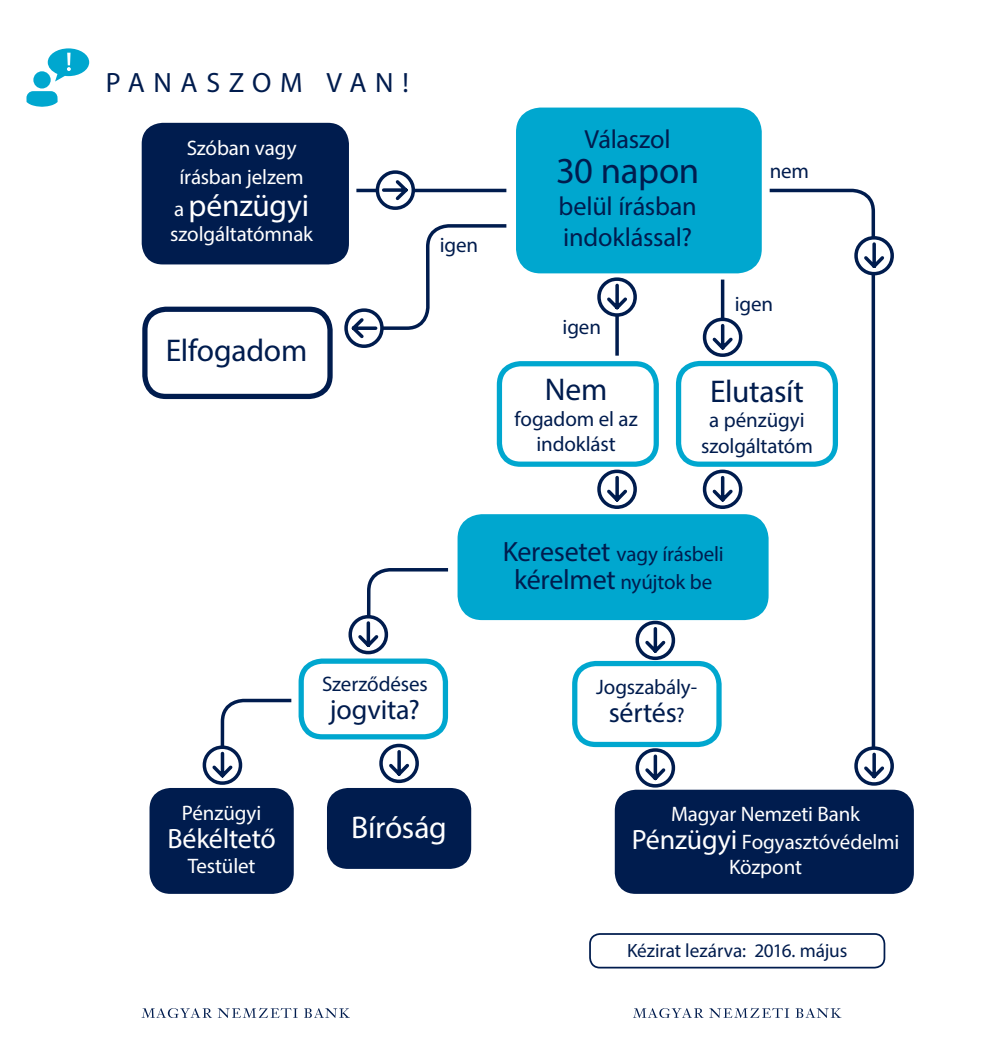
<style>
.page{position:relative;width:983px;height:1042px;background:#fff}
.page>*{position:absolute;margin:0;border:0;box-sizing:border-box;transform-origin:0 0}
.t1{font:36.75px "Myriad Pro";letter-spacing:-.015em;color:#001c4e}
.t2{font:31.5px "Myriad Pro";letter-spacing:-.01em;color:#001c4e}
.t3{font:31.5px "Myriad Pro";letter-spacing:-.01em;color:#fff}
.t4{font:28px "Myriad Pro";letter-spacing:.01em;color:#001c4e}
.t5{font:28px "Myriad Pro";letter-spacing:.305em;color:#001c4e}
.t6{font:28px "Myriad Pro";letter-spacing:-.01em;color:#fff}
.t7{font:26.25px/31.5px "Myriad Pro";letter-spacing:-.01em;color:#001c4e}
.t8{font:21px/25.2px "Myriad Pro";letter-spacing:-.005em;color:#001c4e;text-align:center}
.t9{font:21px/29.4px "Myriad Pro";letter-spacing:-.01em;color:#fff;text-align:center}
.t10{font:19.25px "Myriad Pro";letter-spacing:-.005em;color:#001c4e}
.s1{font-size:21px}
.s2{font-size:28px}
</style>
<div class="page">
<div style="left:461px;top:518px;width:303px;height:98px;background:#00a7cf;border-radius:21px"></div>
<div style="left:457px;top:514px;width:311px;height:106px;border:7px solid #00a7cf;border-radius:21px"></div>
<div style="left:519px;top:111px;width:239px;height:159px;background:#00a7cf;border-radius:21px"></div>
<div style="left:516px;top:108px;width:245px;height:165px;border:7px solid #00a7cf;border-radius:21px"></div>
<div style="left:327px;top:788px;width:144px;height:81px;background:#001c4e;border-radius:21px"></div>
<div style="left:149px;top:788px;width:145px;height:106px;background:#001c4e;border-radius:21px"></div>
<div style="left:614px;top:790px;width:299px;height:104px;background:#001c4e;border-radius:21px"></div>
<div style="left:142px;top:307px;width:190px;height:92px;border:5px solid #001c4e;border-radius:21px"></div>
<div style="left:142px;top:123px;width:207px;height:141px;background:#001c4e;border-radius:21px"></div>
<div style="left:496px;top:361px;width:162px;height:106px;border:5px solid #00a7cf;border-radius:21px"></div>
<div style="left:298px;top:658px;width:150px;height:81px;border:5px solid #00a7cf;border-radius:21px"></div>
<div style="left:572px;top:661px;width:149px;height:86px;border:5px solid #00a7cf;border-radius:21px"></div>
<div style="left:675px;top:361px;width:162px;height:106px;border:5px solid #00a7cf;border-radius:21px"></div>
<hr style="left:356px;top:189px;width:150px;height:3px;background:#001c4e">
<svg style="left:720px;top:279px;width:4px;height:37px"></svg>
<hr style="left:615px;top:279px;width:3px;height:77px;background:#001c4e">
<svg style="left:766px;top:188px;width:110px;height:556px"></svg>
<svg style="left:365px;top:188px;width:86px;height:425px"></svg>
<svg style="left:374px;top:170px;width:42px;height:42px"></svg>
<svg style="left:342px;top:222px;width:165px;height:128px"></svg>
<svg style="left:854px;top:744px;width:40px;height:42px"></svg>
<svg style="left:633px;top:619px;width:43px;height:43px"></svg>
<svg style="left:633px;top:746px;width:43px;height:42px"></svg>
<svg style="left:348px;top:613px;width:41px;height:42px"></svg>
<svg style="left:202px;top:698px;width:90px;height:87px"></svg>
<svg style="left:379px;top:743px;width:40px;height:41px"></svg>
<svg style="left:852px;top:234px;width:42px;height:43px"></svg>
<svg style="left:702px;top:316px;width:41px;height:41px"></svg>
<svg style="left:597px;top:469px;width:40px;height:40px"></svg>
<svg style="left:702px;top:469px;width:41px;height:40px"></svg>
<svg style="left:597px;top:277px;width:40px;height:41px"></svg>
<div style="left:33px;top:71px;width:18px;height:17px;background:#00a7cf;border-radius:50%"></div>
<svg style="left:26px;top:91px;width:32px;height:16px"></svg>
<svg style="left:48px;top:48px;width:41px;height:33px"></svg>
<svg style="left:141px;top:1008px;width:209px;height:10px"></svg>
<svg style="left:633px;top:1008px;width:208px;height:10px"></svg>
<div style="left:589px;top:933px;width:296px;height:35px;border:2px solid #001c4e;border-radius:10px"></div>
<h2 class="t5" style="left:106px;top:66px;width:304px">PANASZOM VAN!</h2>
<p class="t9" style="left:179px;top:133px;width:126px">Szóban vagy írásban jelzem</p>
<p class="t3" style="left:174px;top:186px;width:137px"><span class="s1">a</span> pénzügyi</p>
<p class="t9" style="left:170px;top:219px;width:144px">szolgáltatómnak</p>
<p class="t2" style="left:166px;top:331px;width:143px">Elfogadom</p>
<p class="t8" style="left:439px;top:232px;width:40px">igen</p>
<p class="t7" style="left:584px;top:123px;width:88px">Válaszol</p>
<p class="t1" style="left:556px;top:148px;width:145px">30 napon</p>
<p class="t7" style="left:558px;top:190px;width:140px">belül írásban indoklással?</p>
<p class="t8" style="left:562px;top:314px;width:40px">igen</p>
<p class="t8" style="left:769px;top:158px;width:41px">nem</p>
<p class="t8" style="left:734px;top:291px;width:40px">igen</p>
<p class="t2" style="left:544px;top:370px;width:64px">Nem</p>
<p class="t8" style="left:514px;top:406px;width:125px">fogadom el az indoklást</p>
<p class="t2" style="left:710px;top:372px;width:95px">Elutasít</p>
<p class="t8" style="left:700px;top:407px;width:113px">a pénzügyi szolgáltatóm</p>
<p class="t9" style="left:182px;top:797px;width:81px">Pénzügyi</p>
<p class="t6" style="left:167px;top:821px;width:110px">Békéltető</p>
<p class="t9" style="left:188px;top:850px;width:69px">Testület</p>
<p class="t8" style="left:322px;top:671px;width:107px">Szerződéses</p>
<p class="t4" style="left:330px;top:692px;width:91px">jogvita?</p>
<p class="t3" style="left:351px;top:808px;width:97px">Bíróság</p>
<p class="t8" style="left:502px;top:541px;width:222px"><span class="s2">Keresetet</span> vagy írásbeli</p>
<p class="t8" style="left:514px;top:569px;width:200px"><span class="s2">kérelmet</span> nyújtok be</p>
<p class="t8" style="left:596px;top:673px;width:103px">Jogszabály-</p>
<p class="t4" style="left:608px;top:695px;width:77px">sértés<span class="s1">?</span></p>
<p class="t9" style="left:631px;top:799px;width:269px;line-height:28px">Magyar Nemzeti Bank<br><span class="s2">Pénzügyi</span> Fogyasztóvédelmi</p>
<p class="t9" style="left:729px;top:852px;width:74px">Központ</p>
<p class="t10" style="left:627px;top:939px;width:222px">Kézirat lezárva: 2016. május</p>
</div>
